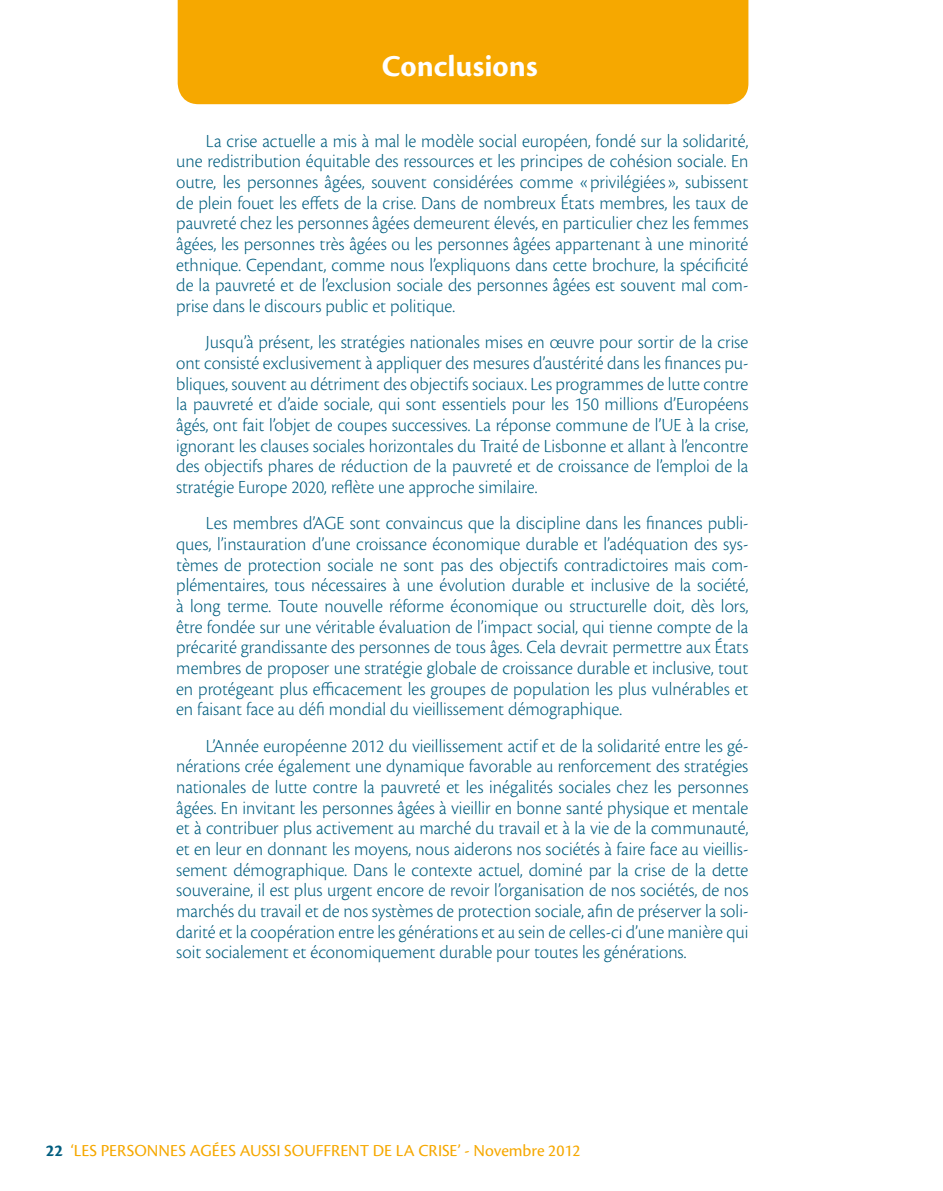
<style>
.page{position:relative;width:943px;height:1191px;background:#fff}
.page>*{position:absolute;margin:0;border:0;box-sizing:border-box;transform-origin:0 0}
.t1{font:700 31.5px "Cronos Pro";color:#fff}
.t2{font:300 19.25px/20.7px "Cronos Pro";color:#005d7f;text-align:justify}
.t3{font:17.5px "Cronos Pro";color:#f6a800}
.s1{font-weight:700;color:#005d7f}
</style>
<div class="page">
<div style="left:178px;top:0;width:570px;height:104px;background:#f6a800"></div>
<h1 class="t1" style="left:382px;top:48px;width:157px">Conclusions</h1>
<p class="t2" style="left:176px;top:130px;width:573px;text-indent:30px">La crise actuelle a mis à mal le modèle social européen, fondé sur la solidarité, une redistribution équitable des ressources et les principes de cohésion sociale. En outre, les personnes âgées, souvent considérées comme «privilégiées», subissent de plein fouet les effets de la crise. Dans de nombreux États membres, les taux de pauvreté chez les personnes âgées demeurent élevés, en particulier chez les femmes âgées, les personnes très âgées ou les personnes âgées appartenant à une minorité ethnique. Cependant, comme nous l’expliquons dans cette brochure, la spécificité de la pauvreté et de l’exclusion sociale des personnes âgées est souvent mal com&shy;prise dans le discours public et politique.</p>
<p class="t2" style="left:176px;top:332px;width:574px;text-indent:30px">Jusqu’à présent, les stratégies nationales mises en œuvre pour sortir de la crise ont consisté exclusivement à appliquer des mesures d’austérité dans les finances pu&shy;bliques, souvent au détriment des objectifs sociaux. Les programmes de lutte contre la pauvreté et d’aide sociale, qui sont essentiels pour les 150 millions d’Européens âgés, ont fait l’objet de coupes successives. La réponse commune de l’UE à la crise, ignorant les clauses sociales horizontales du Traité de Lisbonne et allant à l’encontre des objectifs phares de réduction de la pauvreté et de croissance de l’emploi de la stratégie Europe 2020, reflète une approche similaire.</p>
<p class="t2" style="left:176px;top:513px;width:574px;text-indent:30px">Les membres d’AGE sont convaincus que la discipline dans les finances publi&shy;ques, l’instauration d’une croissance économique durable et l’adéquation des sys&shy;tèmes de protection sociale ne sont pas des objectifs contradictoires mais com&shy;plémentaires, tous nécessaires à une évolution durable et inclusive de la société, à long terme. Toute nouvelle réforme économique ou structurelle doit, dès lors, être fondée sur une véritable évaluation de l’impact social, qui tienne compte de la précarité grandissante des personnes de tous âges. Cela devrait permettre aux États membres de proposer une stratégie globale de croissance durable et inclusive, tout en protégeant plus efficacement les groupes de population les plus vulnérables et en faisant face au défi mondial du vieillissement démographique.</p>
<p class="t2" style="left:176px;top:735px;width:574px;text-indent:30px">L’Année européenne 2012 du vieillissement actif et de la solidarité entre les gé&shy;nérations crée également une dynamique favorable au renforcement des stratégies nationales de lutte contre la pauvreté et les inégalités sociales chez les personnes âgées. En invitant les personnes âgées à vieillir en bonne santé physique et mentale et à contribuer plus activement au marché du travail et à la vie de la communauté, et en leur en donnant les moyens, nous aiderons nos sociétés à faire face au vieillis&shy;sement démographique. Dans le contexte actuel, dominé par la crise de la dette souveraine, il est plus urgent encore de revoir l’organisation de nos sociétés, de nos marchés du travail et de nos systèmes de protection sociale, afin de préserver la soli&shy;darité et la coopération entre les générations et au sein de celles-ci d’une manière qui soit socialement et économiquement durable pour toutes les générations.</p>
<p class="t3" style="left:46px;top:1140px;width:536px"><span class="s1">22</span> ‘LES PERSONNES AGéES AUSSI SOUFFRENT DE LA CRISE’ - Novembre 2012</p>
</div>
